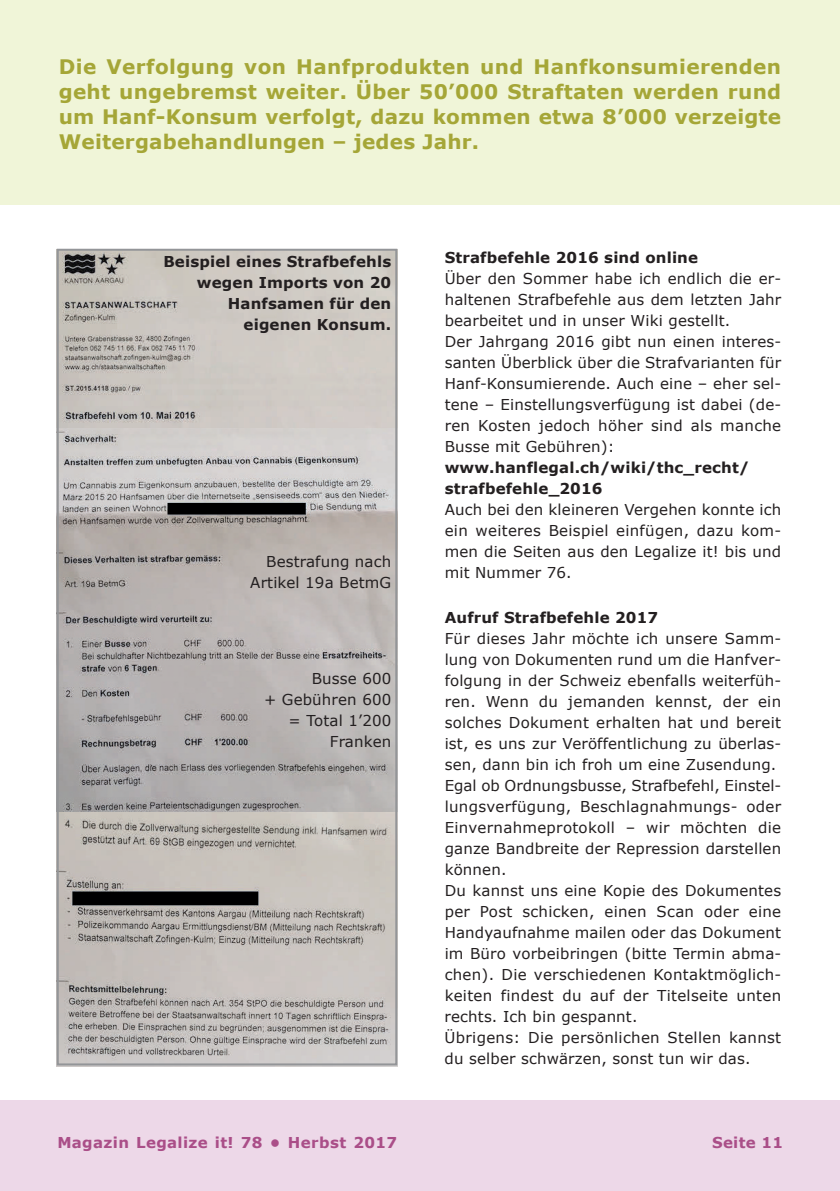
<style>
.page{position:relative;width:840px;height:1191px;background:#fff}
.page>*{position:absolute;margin:0;border:0;box-sizing:border-box;transform-origin:0 0}
.t1{font:700 20px/25px "Verdana";letter-spacing:.01em;color:#a5a637;text-align:justify}
.t2{font:15px/21px "Verdana";letter-spacing:.01em;color:#231f20}
.t3{font:700 15px/21px "Verdana";letter-spacing:.01em;color:#231f20}
.t4{font:700 15px "Verdana";letter-spacing:.025em;color:#aa4e88}
</style>
<div class="page">
<div style="left:0;top:0;width:839px;height:204px;background:#f0f5d8"></div>
<div style="left:0;top:1100px;width:839px;height:91px;background:#edd8e8"></div>
<img style="left:60px;top:428px;width:334px;height:384px">
<svg style="left:57px;top:812px;width:340px;height:254px;background:#b7b2ae"></svg>
<img style="left:60px;top:252px;width:334px;height:176px">
<div style="left:57px;top:249px;width:340px;height:816px;border:2px solid #939598"></div>
<h1 class="t1" style="left:59px;top:53px;width:723px">Die Verfolgung von Hanfprodukten und Hanfkonsumierenden geht ungebremst weiter. Über 50’000 Straftaten werden rund um Hanf-Konsum verfolgt, dazu kommen etwa 8’000 verzeigte Weitergabehandlungen – jedes Jahr.</h1>
<p class="t3" style="left:163px;top:250px;width:229px;text-align:right">Beispiel eines Strafbefehls wegen Imports von 20<br>Hanfsamen für den eigenen Konsum.</p>
<p class="t2" style="left:250px;top:550px;width:142px;text-align:right">Bestrafung nach<br>Artikel 19a BetmG</p>
<p class="t2" style="left:264px;top:668px;width:129px;text-align:right">Busse 600<br>+ Gebühren 600 = Total 1’200<br>Franken</p>
<p class="t3" style="left:444px;top:246px;width:255px">Strafbefehle 2016 sind online</p>
<p class="t2" style="left:444px;top:267px;width:338px">Über den Sommer habe ich endlich die er&shy;haltenen Strafbefehle aus dem letzten Jahr bearbeitet und in unser Wiki gestellt.<br>Der Jahrgang 2016 gibt nun einen interes&shy;santen Überblick über die Strafvarianten für Hanf-Konsumierende. Auch eine – eher sel&shy;tene – Einstellungsverfügung ist dabei (de&shy;ren Kosten jedoch höher sind als manche Busse mit Gebühren):</p>
<p class="t3" style="left:444px;top:456px;width:306px">www.hanflegal.ch/wiki/thc_recht/ strafbefehle_2016</p>
<p class="t2" style="left:444px;top:498px;width:338px;text-align:justify">Auch bei den kleineren Vergehen konnte ich ein weiteres Beispiel einfügen, dazu kom&shy;men die Seiten aus den Legalize it! bis und mit Nummer 76.</p>
<p class="t3" style="left:444px;top:606px;width:215px">Aufruf Strafbefehle 2017</p>
<p class="t2" style="left:444px;top:627px;width:338px">Für dieses Jahr möchte ich unsere Samm&shy;lung von Dokumenten rund um die Hanfver&shy;folgung in der Schweiz ebenfalls weiterfüh&shy;ren. Wenn du jemanden kennst, der ein solches Dokument erhalten hat und bereit ist, es uns zur Veröffentlichung zu überlas&shy;sen, dann bin ich froh um eine Zusendung.<br>Egal ob Ordnungsbusse, Strafbefehl, Einstel&shy;lungsverfügung, Beschlagnahmungs- oder Einvernahmeprotokoll – wir möchten die ganze Bandbreite der Repression darstellen können.<br>Du kannst uns eine Kopie des Dokumentes per Post schicken, einen Scan oder eine Handyaufnahme mailen oder das Dokument im Büro vorbeibringen (bitte Termin abma&shy;chen). Die verschiedenen Kontaktmöglich&shy;keiten findest du auf der Titelseite unten rechts. Ich bin gespannt.<br>Übrigens: Die persönlichen Stellen kannst du selber schwärzen, sonst tun wir das.</p>
<p class="t4" style="left:57px;top:1132px;width:341px">Magazin Legalize it! 78 • Herbst 2017</p>
<p class="t4" style="left:711px;top:1132px;width:73px">Seite 11</p>
</div>
